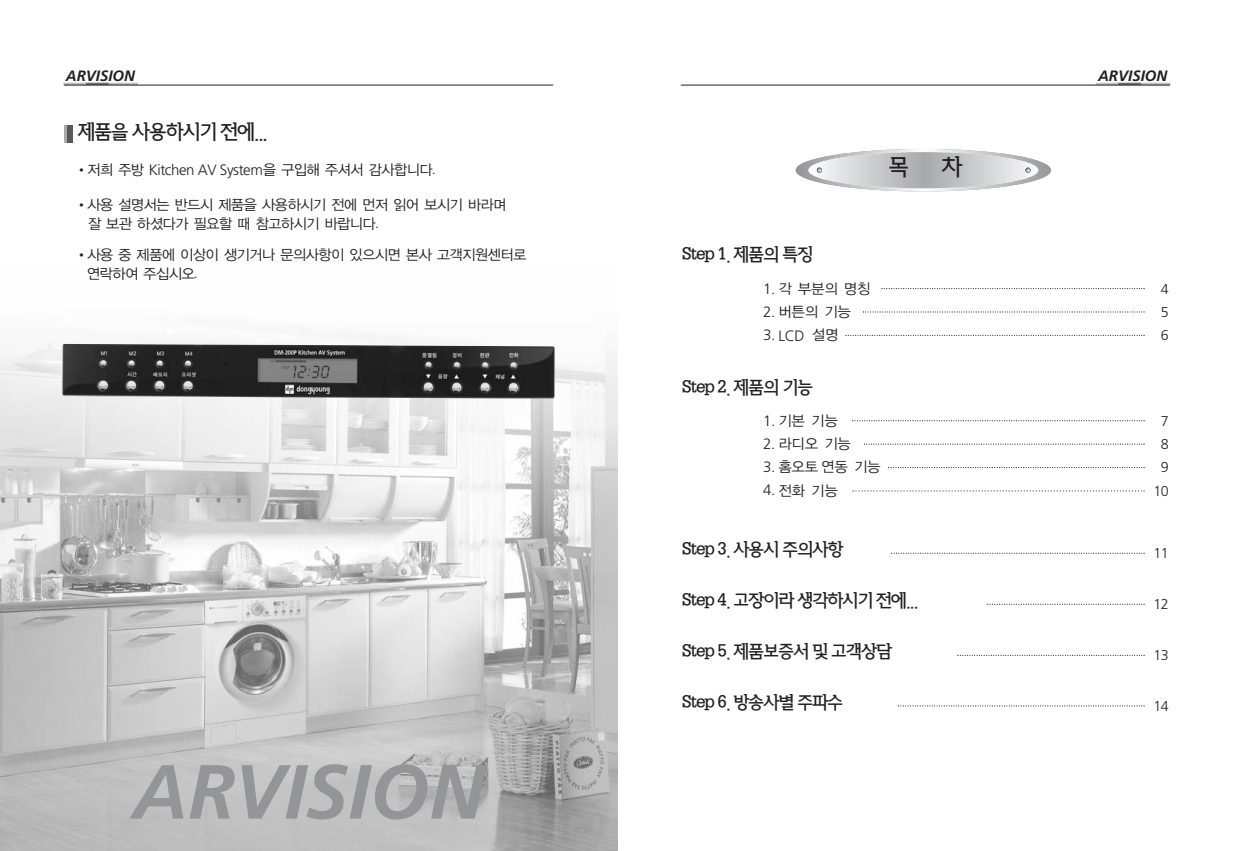
<style>
.page{position:relative;width:1234px;height:851px;background:#fff}
.page>*{position:absolute;margin:0;border:0;box-sizing:border-box;transform-origin:0 0}
.t1{font:italic 700 76.5px "Frutiger";color:#939598}
.t2{font:500 24px "SD Book QXP";color:#231f20}
.t3{font:500 21px "SD Book QXP";letter-spacing:-.05em;color:#231f20}
.t4{font:500 18.75px "SD Book QXP";letter-spacing:-.05em;color:#231f20}
.t5{font:italic 700 15px "Frutiger";color:#231f20}
.t6{font:300 15px "Frutiger";color:#231f20}
.t7{font:14.25px/19.5px "YGO12";letter-spacing:-.11em;color:#231f20}
.t8{font:300 14.25px/23.2px "Frutiger";letter-spacing:-.055em;color:#231f20;text-align:justify}
.s1{font-size:13.5px}
.s2{font-family:"Frutiger";font-weight:300;font-size:15px}
.s3{font-family:"Frutiger";font-weight:300}
.s4{font-family:"YGO12";font-weight:400;font-size:14.25px}
</style>
<div class="page">
<img style="left:0;top:335px;width:617px;height:515px">
<svg style="left:795px;top:149px;width:255px;height:42px;background:#c3c4c6"></svg>
<svg style="left:808px;top:152px;width:229px;height:36px;background:#cacbcd"></svg>
<hr style="left:1095px;top:83px;width:74px;height:2px;background:#bcbdc0">
<hr style="left:1117px;top:83px;width:23px;height:2px;background:#6c6d70">
<hr style="left:680px;top:85px;width:489px;height:1px;background:#231f20">
<img style="left:62px;top:344px;width:493px;height:54px">
<div style="left:64px;top:125px;width:8px;height:17px;background:#57585a"></div>
<hr style="left:64px;top:125px;width:3px;height:17px;background:#a8a9ad">
<svg style="left:881px;top:288px;width:263px;height:1px"></svg>
<svg style="left:863px;top:311px;width:281px;height:1px"></svg>
<svg style="left:845px;top:335px;width:299px;height:1px"></svg>
<svg style="left:852px;top:420px;width:292px;height:1px"></svg>
<svg style="left:864px;top:443px;width:280px;height:1px"></svg>
<svg style="left:888px;top:467px;width:256px;height:1px"></svg>
<svg style="left:891px;top:552px;width:253px;height:1px"></svg>
<svg style="left:987px;top:603px;width:157px;height:1px"></svg>
<svg style="left:957px;top:654px;width:187px;height:2px"></svg>
<svg style="left:897px;top:705px;width:247px;height:1px"></svg>
<svg style="left:852px;top:490px;width:292px;height:1px"></svg>
<svg style="left:816px;top:168px;width:5px;height:5px"></svg>
<svg style="left:1025px;top:168px;width:5px;height:5px"></svg>
<hr style="left:63px;top:83px;width:75px;height:2px;background:#bcbdc0">
<hr style="left:86px;top:83px;width:23px;height:2px;background:#6c6d70">
<hr style="left:64px;top:85px;width:489px;height:1px;background:#231f20">
<p class="t5" style="left:66px;top:70px;width:71px">ARVISION</p>
<h3 class="t3" style="left:78px;top:121px;width:192px">제품을 사용하시기 전에...</h3>
<p class="t7" style="left:75px;top:160px;width:362px"><span class="s1">•</span>저희 주방 <span class="s2">Kitchen AV System</span>을 구입해 주셔서 감사합니다<span class="s3">.</span></p>
<p class="t7" style="left:87px;top:195px;width:421px;text-indent:-13px"><span class="s1">•</span>사용 설명서는 반드시 제품을 사용하시기 전에 먼저 읽어 보시기 바라며 잘 보관 하셨다가 필요할 때 참고하시기 바랍니다<span class="s3">.</span></p>
<p class="t7" style="left:86px;top:245px;width:442px;text-indent:-12px"><span class="s1">•</span>사용 중 제품에 이상이 생기거나 문의사항이 있으시면 본사 고객지원센터로 연락하여 주십시오<span class="s3">.</span></p>
<h1 class="t1" style="left:133px;top:761px;width:353px">ARVISION</h1>
<h2 class="t2" style="left:888px;top:154px;width:21px">목</h2>
<h2 class="t2" style="left:941px;top:154px;width:22px">차</h2>
<h3 class="t4" style="left:682px;top:245px;width:132px">Step 1. 제품의 특징</h3>
<p class="t7" style="left:763px;top:279px;width:109px"><span class="s2">1.</span> 각 부분의 명칭</p>
<p class="t7" style="left:763px;top:302px;width:90px"><span class="s2">2.</span> 버튼의 기능</p>
<p class="t6" style="left:763px;top:329px;width:77px">3. LCD <span class="s4">설명</span></p>
<h3 class="t4" style="left:682px;top:377px;width:132px">Step 2. 제품의 기능</h3>
<p class="t7" style="left:763px;top:411px;width:77px"><span class="s2">1.</span> 기본 기능</p>
<p class="t7" style="left:763px;top:434px;width:90px"><span class="s2">2.</span> 라디오 기능</p>
<p class="t7" style="left:763px;top:457px;width:119px"><span class="s2">3.</span> 홈오토 연동 기능</p>
<p class="t7" style="left:763px;top:480px;width:77px"><span class="s2">4.</span> 전화 기능</p>
<p class="t5" style="left:1097px;top:70px;width:71px">ARVISION</p>
<p class="t8" style="left:1160px;top:278px;width:9px">4<br>5<br>6</p>
<p class="t8" style="left:1153px;top:410px;width:17px;text-align:center">7<br>8<br>9<br>10</p>
<h3 class="t4" style="left:682px;top:540px;width:162px">Step 3. 사용시 주의사항</h3>
<p class="t8" style="left:1153px;top:542px;width:17px">11</p>
<h3 class="t4" style="left:682px;top:591px;width:237px">Step 4. 고장이라 생각하시기 전에...</h3>
<p class="t8" style="left:1153px;top:593px;width:17px">12</p>
<h3 class="t4" style="left:682px;top:642px;width:211px">Step 5. 제품보증서 및 고객상담</h3>
<p class="t8" style="left:1153px;top:644px;width:17px">13</p>
<h3 class="t4" style="left:682px;top:692px;width:162px">Step 6. 방송사별 주파수</h3>
<p class="t8" style="left:1153px;top:695px;width:17px">14</p>
</div>
